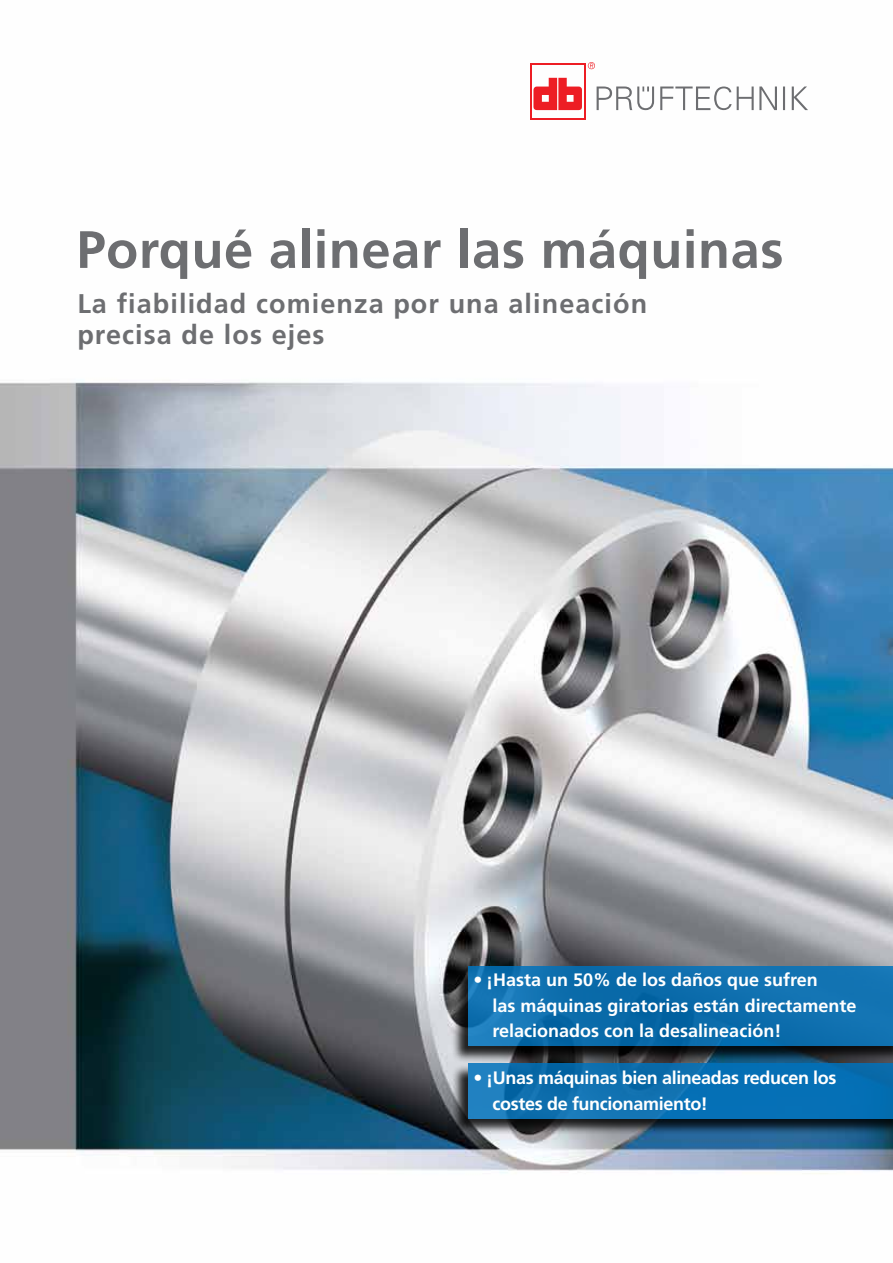
<style>
.page{position:relative;width:893px;height:1263px;background:#fff}
.page>*{position:absolute;margin:0;border:0;box-sizing:border-box;transform-origin:0 0}
.t1{font:700 52.5px "Frutiger";letter-spacing:.01em;color:#6d6e71}
.t2{font:700 27px/32px "Frutiger";letter-spacing:.04em;color:#6d6e71}
.t3{font:700 18px/25.5px "Frutiger CE";color:#fff}
.t4{font:700 18px/25.5px "Frutiger CE";letter-spacing:-.02em;color:#fff}
.s1{font-family:"Frutiger";font-weight:400}
</style>
<div class="page">
<img style="left:0;top:63px;width:893px;height:1111px">
<svg style="left:588px;top:62px;width:7px;height:7px"></svg>
<svg style="left:597px;top:86px;width:211px;height:24px"></svg>
<svg style="left:533px;top:78px;width:49px;height:32px"></svg>
<hr style="left:530px;top:64px;width:55px;height:1px;background:#ed1d24">
<hr style="left:530px;top:64px;width:1px;height:55px;background:#ed1d24">
<hr style="left:584px;top:64px;width:1px;height:55px;background:#ed1d24">
<hr style="left:530px;top:118px;width:55px;height:1px;background:#ed1d24">
<svg style="left:452px;top:1064px;width:441px;height:72px;background:#394c5c"></svg>
<svg style="left:468px;top:1064px;width:425px;height:55px;background:#0b70b2"></svg>
<svg style="left:452px;top:966px;width:441px;height:97px;background:#2e353b"></svg>
<svg style="left:468px;top:966px;width:425px;height:80px;background:#0d6eae"></svg>
<h1 class="t1" style="left:76px;top:219px;width:709px">Porqué alinear las máquinas</h1>
<h2 class="t2" style="left:77px;top:287px;width:571px">La fiabilidad comienza por una alineación precisa de los ejes</h2>
<p class="t3" style="left:493px;top:967px;width:365px;text-indent:-19px"><span class="s1">•</span> ¡Hasta un 50% de los daños que sufren<br>las máquinas giratorias están directamente relacionados con la desalineación!</p>
<p class="t4" style="left:493px;top:1065px;width:345px;text-indent:-19px"><span class="s1">•</span> ¡Unas máquinas bien alineadas reducen los costes de funcionamiento!</p>
</div>
